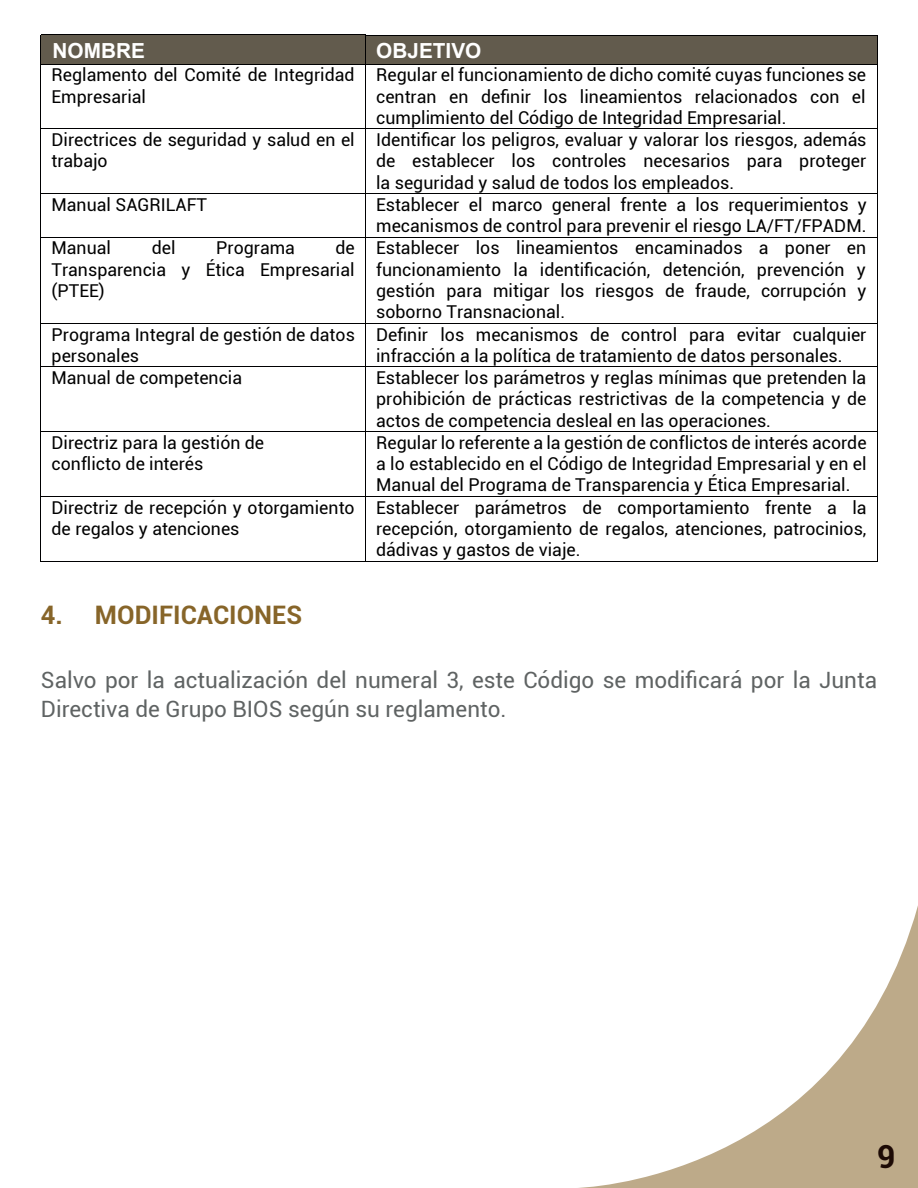
<style>
.page{position:relative;width:918px;height:1188px;background:#fff}
.page>*{position:absolute;margin:0;border:0;box-sizing:border-box;transform-origin:0 0}
.t1{font:700 31.8px "Roboto";color:#1d0a05}
.t2{font:700 25.5px "Roboto";color:#876529}
.t3{font:22.5px/29px "Roboto";color:#5f6363}
.t4{font:700 20.85px "Arial";color:#fff}
.t5{font:17.7px/21.3px "Roboto";color:#000001}
</style>
<div class="page">
<svg style="left:579px;top:906px;width:339px;height:282px"></svg>
<div style="left:41px;top:35px;width:324px;height:29px;background:#625b4d"></div>
<div style="left:366px;top:36px;width:511px;height:28px;background:#625b4d"></div>
<hr style="left:41px;top:34px;width:324px;height:1px;background:#000001">
<hr style="left:366px;top:35px;width:511px;height:1px;background:#000001">
<svg style="left:40px;top:35px;width:1px;height:30px"></svg>
<hr style="left:41px;top:64px;width:324px;height:1px;background:#000001">
<svg style="left:365px;top:35px;width:1px;height:30px"></svg>
<hr style="left:366px;top:64px;width:511px;height:1px;background:#000001">
<svg style="left:877px;top:36px;width:1px;height:29px"></svg>
<hr style="left:40px;top:65px;width:1px;height:63px;background:#000001">
<hr style="left:365px;top:65px;width:1px;height:63px;background:#000001">
<hr style="left:877px;top:65px;width:1px;height:63px;background:#000001">
<hr style="left:41px;top:128px;width:324px;height:1px;background:#000001">
<hr style="left:366px;top:128px;width:511px;height:1px;background:#000001">
<hr style="left:40px;top:129px;width:1px;height:64px;background:#000001">
<hr style="left:365px;top:129px;width:1px;height:64px;background:#000001">
<hr style="left:877px;top:129px;width:1px;height:64px;background:#000001">
<hr style="left:41px;top:193px;width:324px;height:1px;background:#000001">
<hr style="left:366px;top:193px;width:511px;height:1px;background:#000001">
<hr style="left:40px;top:194px;width:1px;height:43px;background:#000001">
<hr style="left:365px;top:194px;width:1px;height:43px;background:#000001">
<hr style="left:877px;top:194px;width:1px;height:43px;background:#000001">
<hr style="left:41px;top:237px;width:324px;height:1px;background:#000001">
<hr style="left:366px;top:237px;width:511px;height:1px;background:#000001">
<hr style="left:40px;top:238px;width:1px;height:85px;background:#000001">
<hr style="left:365px;top:238px;width:1px;height:85px;background:#000001">
<hr style="left:877px;top:238px;width:1px;height:85px;background:#000001">
<hr style="left:41px;top:323px;width:324px;height:1px;background:#000001">
<hr style="left:366px;top:323px;width:511px;height:1px;background:#000001">
<hr style="left:40px;top:324px;width:1px;height:42px;background:#000001">
<hr style="left:365px;top:324px;width:1px;height:42px;background:#000001">
<hr style="left:877px;top:324px;width:1px;height:42px;background:#000001">
<hr style="left:41px;top:366px;width:324px;height:1px;background:#000001">
<hr style="left:366px;top:366px;width:511px;height:1px;background:#000001">
<hr style="left:40px;top:367px;width:1px;height:64px;background:#000001">
<hr style="left:365px;top:367px;width:1px;height:64px;background:#000001">
<hr style="left:877px;top:367px;width:1px;height:64px;background:#000001">
<hr style="left:41px;top:431px;width:324px;height:1px;background:#000001">
<hr style="left:366px;top:431px;width:511px;height:1px;background:#000001">
<hr style="left:40px;top:432px;width:1px;height:64px;background:#000001">
<hr style="left:365px;top:432px;width:1px;height:64px;background:#000001">
<hr style="left:877px;top:432px;width:1px;height:64px;background:#000001">
<hr style="left:41px;top:496px;width:324px;height:1px;background:#000001">
<hr style="left:366px;top:496px;width:511px;height:1px;background:#000001">
<hr style="left:40px;top:497px;width:1px;height:64px;background:#000001">
<hr style="left:41px;top:561px;width:324px;height:1px;background:#000001">
<hr style="left:365px;top:497px;width:1px;height:64px;background:#000001">
<hr style="left:366px;top:561px;width:511px;height:1px;background:#000001">
<hr style="left:877px;top:497px;width:1px;height:64px;background:#000001">
<p class="t4" style="left:53px;top:36px;width:94px">NOMBRE</p>
<p class="t4" style="left:376px;top:36px;width:107px">OBJETIVO</p>
<p class="t5" style="left:52px;top:64px;width:305px">Reglamento del Comité de Integridad<br>Empresarial</p>
<p class="t5" style="left:376px;top:64px;width:492px;text-align:justify">Regular el funcionamiento de dicho comité cuyas funciones se centran en definir los lineamientos relacionados con el cumplimiento del Código de Integridad Empresarial.</p>
<p class="t5" style="left:52px;top:129px;width:305px">Directrices de seguridad y salud en el trabajo</p>
<p class="t5" style="left:376px;top:129px;width:492px;text-align:justify">Identificar los peligros, evaluar y valorar los riesgos, además de establecer los controles necesarios para proteger la seguridad y salud de todos los empleados.</p>
<p class="t5" style="left:52px;top:193px;width:157px">Manual SAGRILAFT</p>
<p class="t5" style="left:376px;top:193px;width:492px">Establecer el marco general frente a los requerimientos y mecanismos de control para prevenir el riesgo LA/FT/FPADM.</p>
<p class="t5" style="left:52px;top:237px;width:61px">Manual</p>
<p class="t5" style="left:152px;top:237px;width:25px">del</p>
<p class="t5" style="left:216px;top:237px;width:80px">Programa</p>
<p class="t5" style="left:52px;top:237px;width:305px;text-align:justify;text-indent:284px">de Transparencia y Ética Empresarial (PTEE)</p>
<p class="t5" style="left:376px;top:237px;width:492px;text-align:justify">Establecer los lineamientos encaminados a poner en funcionamiento la identificación, detención, prevención y gestión para mitigar los riesgos de fraude, corrupción y soborno Transnacional.</p>
<p class="t5" style="left:52px;top:323px;width:305px">Programa Integral de gestión de datos personales</p>
<p class="t5" style="left:376px;top:323px;width:492px">Definir los mecanismos de control para evitar cualquier infracción a la política de tratamiento de datos personales.</p>
<p class="t5" style="left:52px;top:366px;width:192px">Manual de competencia</p>
<p class="t5" style="left:376px;top:366px;width:492px;text-align:justify">Establecer los parámetros y reglas mínimas que pretenden la prohibición de prácticas restrictivas de la competencia y de actos de competencia desleal en las operaciones.</p>
<p class="t5" style="left:52px;top:431px;width:214px">Directriz para la gestión de conflicto de interés</p>
<p class="t5" style="left:376px;top:431px;width:492px;text-align:justify">Regular lo referente a la gestión de conflictos de interés acorde a lo establecido en el Código de Integridad Empresarial y en el Manual del Programa de Transparencia y Ética Empresarial.</p>
<p class="t5" style="left:52px;top:496px;width:305px">Directriz de recepción y otorgamiento de regalos y atenciones</p>
<p class="t5" style="left:376px;top:496px;width:492px;text-align:justify">Establecer parámetros de comportamiento frente a la recepción, otorgamiento de regalos, atenciones, patrocinios, dádivas y gastos de viaje.</p>
<h2 class="t2" style="left:41px;top:597px;width:263px">4. MODIFICACIONES</h2>
<p class="t3" style="left:41px;top:665px;width:838px">Salvo por la actualización del numeral 3, este Código se modificará por la Junta<br>Directiva de Grupo BIOS según su reglamento.</p>
<h1 class="t1" style="left:877px;top:1135px;width:20px">9</h1>
</div>
